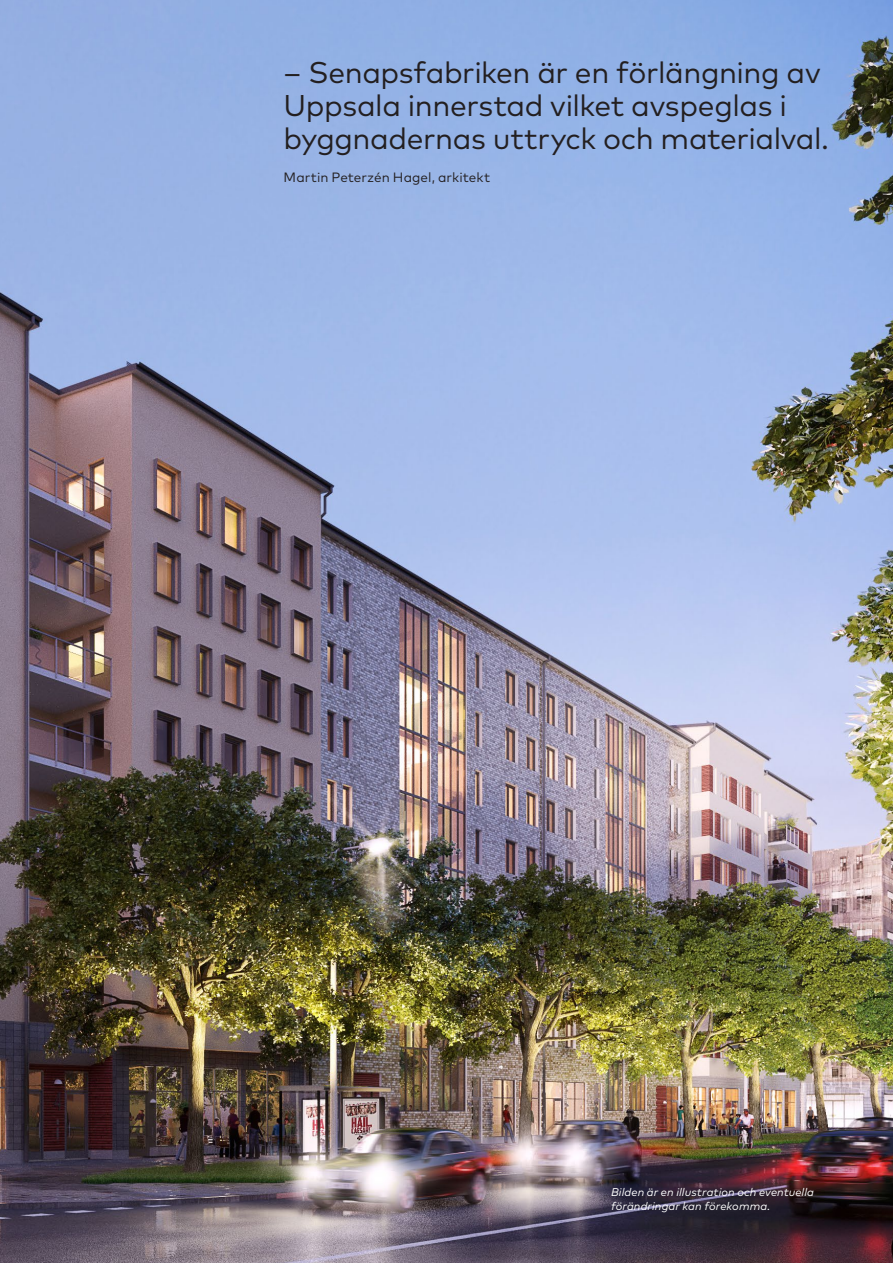
<style>
.page{position:relative;width:893px;height:1263px;background:#fff}
.page>*{position:absolute;margin:0;border:0;box-sizing:border-box;transform-origin:0 0}
.huvudrubrik{font:30px/33px "Mark Pro";letter-spacing:-.015em;color:#231f20}
.huvudrubrik-2{font:13.5px "Mark Pro";letter-spacing:.005em;color:#231f20}
.Info{font:italic 11.25px/13.5px "Mark Pro";letter-spacing:.01em;color:#fff}
</style>
<div class="page">
<img style="left:0;top:0;width:893px;height:1263px">
<p class="huvudrubrik" style="left:284px;top:53px;width:547px">– Senapsfabriken är en förlängning av<br>Uppsala innerstad vilket avspeglas i byggnadernas uttryck och materialval.</p>
<p class="huvudrubrik-2" style="left:284px;top:167px;width:208px">Martin Peterzén Hagel, arkitekt</p>
<p class="Info" style="left:611px;top:1184px;width:205px">Bilden är en illustration och eventuella förändringar kan förekomma.</p>
</div>
